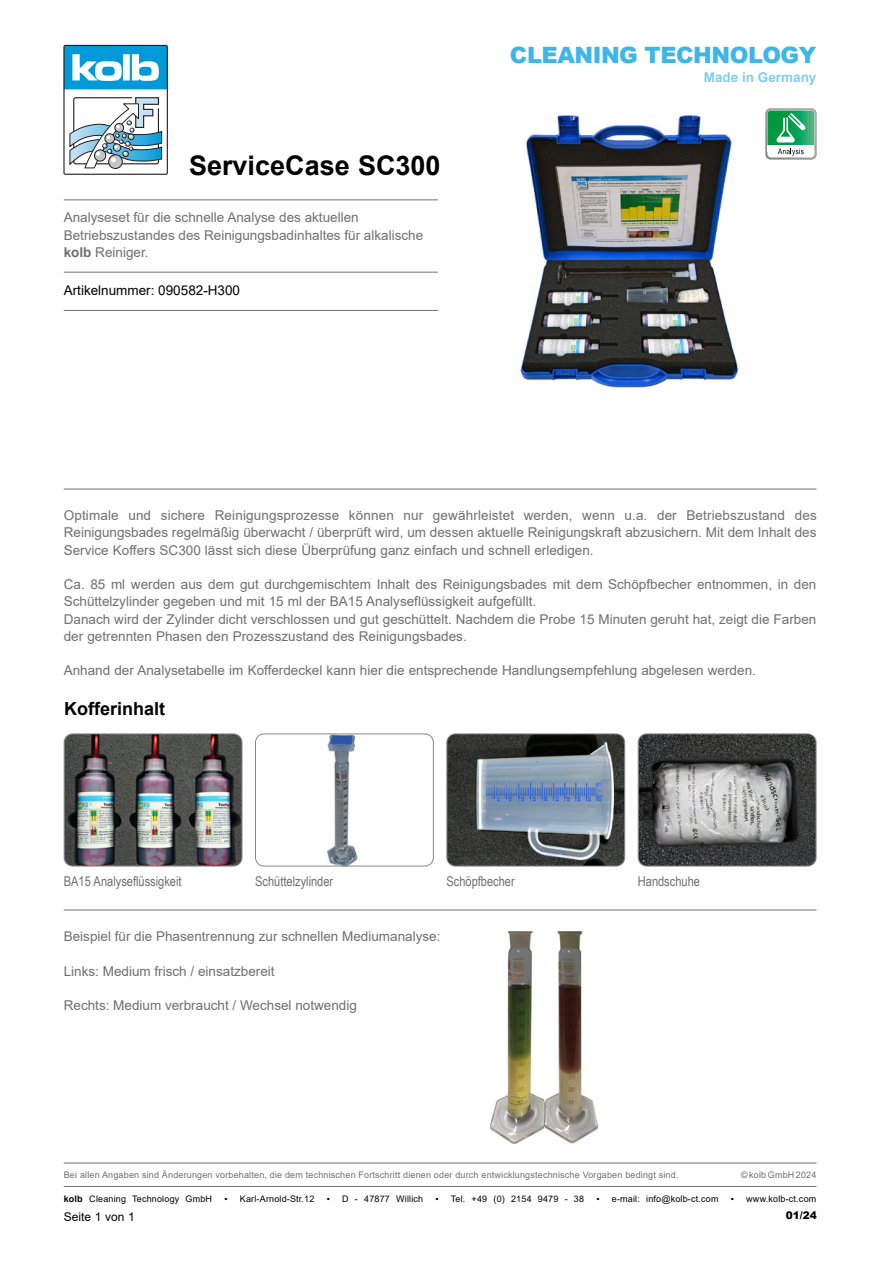
<style>
.page{position:relative;width:893px;height:1263px;background:#fff}
.page>*{position:absolute;margin:0;border:0;box-sizing:border-box;transform-origin:0 0}
.Headline_Modell{font:700 27px "Arial";color:#000}
.t1{font:900 22.5px "Arial";letter-spacing:-.02em;color:#40b6e8}
.t2{font:700 18px "Arial";color:#000}
.Mengentext_Block{font:13.5px/17.2px "Arial";color:#706f6f}
.Fließtext_Flatter{font:13.5px/17.2px "Arial";color:#706f6f}
.BU_Grau{font:13.5px "Arial Narrow";color:#706f6f}
.Art__Nr{font:13.5px "Arial";color:#000}
.t3{font:700 13.5px "Arial";color:#80cfef}
.Seitenzahl{font:12px "Arial";color:#000}
.t4{font:900 10.5px "Arial";color:#000}
.Hinweiszeile{font:9px "Arial";letter-spacing:.02em;color:#706f6f}
.Hinweiszeile-2{font:9px "Arial";letter-spacing:.02em;color:#000}
.s1{font-weight:700}
</style>
<div class="page">
<img style="left:638px;top:734px;width:178px;height:132px">
<div style="left:638px;top:733px;width:178px;height:133px;border:1px solid #878787;border-radius:9px"></div>
<img style="left:447px;top:735px;width:178px;height:131px">
<div style="left:446px;top:733px;width:179px;height:133px;border:1px solid #878787;border-radius:9px"></div>
<img style="left:326px;top:735px;width:32px;height:129px">
<div style="left:255px;top:733px;width:179px;height:133px;border:1px solid #878787;border-radius:9px"></div>
<img style="left:64px;top:734px;width:178px;height:132px">
<div style="left:64px;top:733px;width:178px;height:133px;border:1px solid #878787;border-radius:9px"></div>
<img style="left:520px;top:115px;width:219px;height:273px">
<img style="left:489px;top:931px;width:110px;height:213px">
<svg style="left:765px;top:109px;width:51px;height:50px"></svg>
<svg style="left:63px;top:45px;width:105px;height:130px"></svg>
<hr style="left:64px;top:1186px;width:752px;height:1px;background:#706f6f">
<hr style="left:64px;top:199px;width:374px;height:1px;background:#706f6f">
<hr style="left:64px;top:272px;width:374px;height:1px;background:#706f6f">
<hr style="left:64px;top:310px;width:374px;height:1px;background:#706f6f">
<hr style="left:64px;top:489px;width:752px;height:1px;background:#706f6f">
<hr style="left:64px;top:1163px;width:752px;height:1px;background:#706f6f">
<hr style="left:64px;top:910px;width:752px;height:1px;background:#706f6f">
<h2 class="t1" style="left:510px;top:39px;width:308px">CLEANING TECHNOLOGY</h2>
<p class="Headline_Modell" style="left:189px;top:146px;width:253px">ServiceCase SC300</p>
<p class="Fließtext_Flatter" style="left:64px;top:209px;width:361px">Analyseset für die schnelle Analyse des aktuellen<br>Betriebszustandes des Reinigungsbadinhaltes für alkalische <span class="s1">kolb</span> Reiniger.</p>
<p class="Art__Nr" style="left:64px;top:281px;width:178px">Artikelnummer: 090582-H300</p>
<p class="t3" style="left:704px;top:68px;width:114px">Made in Germany</p>
<p class="Mengentext_Block" style="left:64px;top:507px;width:754px;text-align:justify">Optimale und sichere Reinigungsprozesse können nur gewährleistet werden, wenn u.a. der Betriebszustand des Reinigungsbades regelmäßig überwacht / überprüft wird, um dessen aktuelle Reinigungskraft abzusichern. Mit dem Inhalt des Service Koffers SC300 lässt sich diese Überprüfung ganz einfach und schnell erledigen.</p>
<p class="Mengentext_Block" style="left:64px;top:576px;width:754px">Ca. 85 ml werden aus dem gut durchgemischtem Inhalt des Reinigungsbades mit dem Schöpfbecher entnommen, in den<br>Schüttelzylinder gegeben und mit 15 ml der BA15 Analyseflüssigkeit aufgefüllt.</p>
<p class="Mengentext_Block" style="left:64px;top:610px;width:754px">Danach wird der Zylinder dicht verschlossen und gut geschüttelt. Nachdem die Probe 15 Minuten geruht hat, zeigt die Farben der getrennten Phasen den Prozesszustand des Reinigungsbades.</p>
<p class="Mengentext_Block" style="left:64px;top:662px;width:694px">Anhand der Analysetabelle im Kofferdeckel kann hier die entsprechende Handlungsempfehlung abgelesen werden.</p>
<h3 class="t2" style="left:64px;top:696px;width:102px">Kofferinhalt</h3>
<p class="BU_Grau" style="left:64px;top:871px;width:119px">BA15 Analyseflüssigkeit</p>
<p class="BU_Grau" style="left:255px;top:871px;width:80px">Schüttelzylinder</p>
<p class="BU_Grau" style="left:446px;top:871px;width:70px">Schöpfbecher</p>
<p class="BU_Grau" style="left:638px;top:871px;width:64px">Handschuhe</p>
<p class="Fließtext_Flatter" style="left:64px;top:928px;width:378px">Beispiel für die Phasentrennung zur schnellen Mediumanalyse:</p>
<p class="Fließtext_Flatter" style="left:64px;top:962px;width:212px">Links: Medium frisch / einsatzbereit</p>
<p class="Fließtext_Flatter" style="left:64px;top:997px;width:295px">Rechts: Medium verbraucht / Wechsel notwendig</p>
<p class="Hinweiszeile" style="left:64px;top:1168px;width:616px">Bei allen Angaben sind Änderungen vorbehalten, die dem technischen Fortschritt dienen oder durch entwicklungstechnische Vorgaben bedingt sind.</p>
<p class="Hinweiszeile" style="left:741px;top:1168px;width:77px">© kolb GmbH 2024</p>
<p class="Hinweiszeile-2" style="left:64px;top:1192px;width:150px"><span class="s1">kolb</span> Cleaning Technology GmbH</p>
<p class="Hinweiszeile-2" style="left:224px;top:1192px;width:92px">▪ Karl-Arnold-Str.12</p>
<p class="Hinweiszeile-2" style="left:327px;top:1192px;width:98px">▪ D - 47877 Willich</p>
<p class="Hinweiszeile-2" style="left:436px;top:1192px;width:150px">▪ Tel. +49 (0) 2154 9479 - 38</p>
<p class="Hinweiszeile-2" style="left:596px;top:1192px;width:124px">▪ e-mail: info@kolb-ct.com</p>
<p class="Hinweiszeile-2" style="left:731px;top:1192px;width:87px">▪ www.kolb-ct.com</p>
<p class="Seitenzahl" style="left:64px;top:1208px;width:73px">Seite 1 von 1</p>
<p class="t4" style="left:786px;top:1208px;width:32px">01/24</p>
</div>
